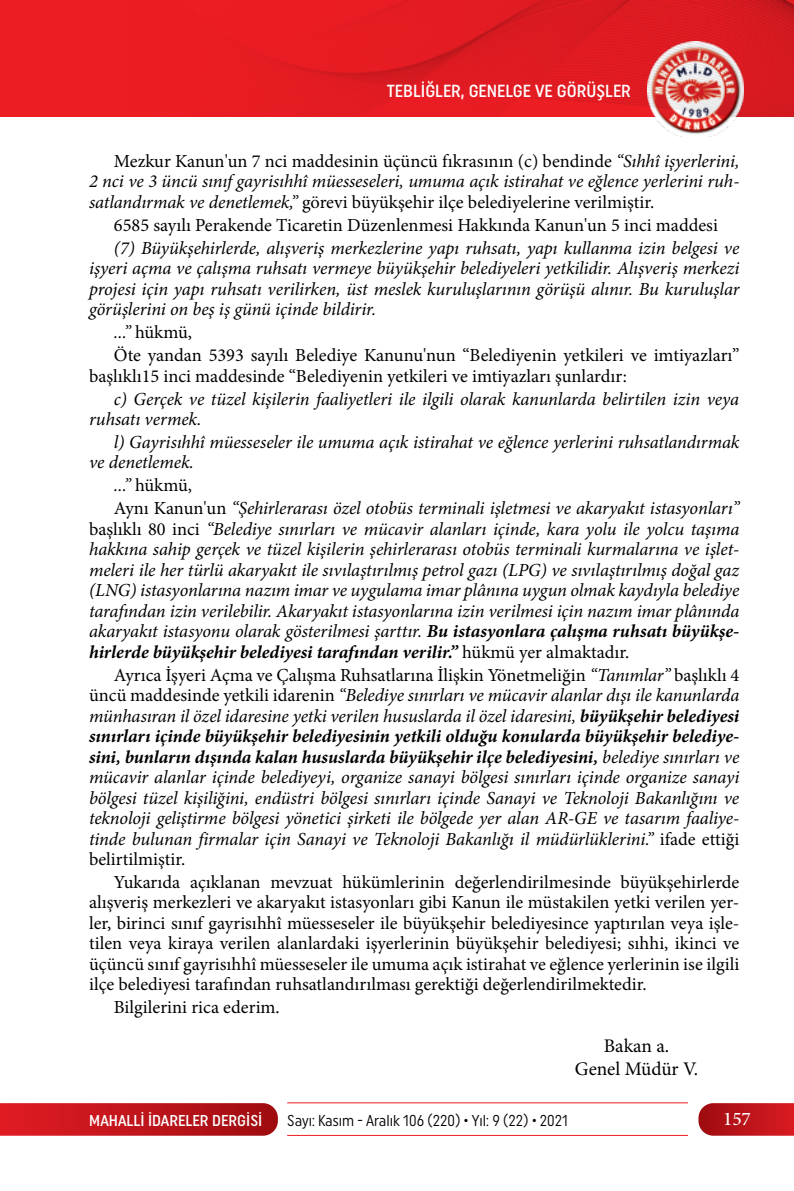
<style>
.page{position:relative;width:794px;height:1191px;background:#fff}
.page>*{position:absolute;margin:0;border:0;box-sizing:border-box;transform-origin:0 0}
.t1{font:19.25px/22.8px "Minion Pro";color:#000;text-align:center}
.t2{font:500 19.25px "Minion Pro";color:#fff}
.t3{font:italic 18.38px/20.5px "Minion Pro";letter-spacing:-.005em;color:#000;text-align:justify}
.t4{font:18.38px/20.5px "Minion Pro";color:#000}
.t5{font:500 17.5px "Uniform Condensed";color:#fff}
.t6{font:15.75px "Uniform Condensed";color:#000;scale:.95 1}
.t7{font:500 15.75px "Uniform Condensed";color:#fff}
.s1{font-style:normal}
.s2{font-style:italic}
.s3{font-weight:700}
</style>
<div class="page">
<svg style="left:0;top:1103px;width:278px;height:32px;background:#c0171d"></svg>
<svg style="left:698px;top:1103px;width:96px;height:32px;background:#be1c22"></svg>
<hr style="left:287px;top:1102px;width:401px;height:1px;background:#ed1d24">
<hr style="left:287px;top:1135px;width:401px;height:1px;background:#ed1d24">
<img style="left:654px;top:117px;width:83px;height:20px">
<img style="left:8px;top:0;width:786px;height:117px">
<p class="t5" style="left:387px;top:80px;width:245px">TEBLİĞLER, GENELGE VE GÖRÜŞLER</p>
<p class="t3" style="left:89px;top:151px;width:652px;text-indent:25px"><span class="s1">Mezkur Kanun'un 7 nci maddesinin üçüncü fıkrasının (c) bendinde</span> “Sıhhî işyerlerini, 2 nci ve 3 üncü sınıf gayrisıhhî müesseseleri, umuma açık istirahat ve eğlence yerlerini ruh&shy;satlandırmak ve denetlemek,” <span class="s1">görevi büyükşehir ilçe belediyelerine verilmiştir.</span></p>
<p class="t4" style="left:114px;top:215px;width:605px">6585 sayılı Perakende Ticaretin Düzenlenmesi Hakkında Kanun'un 5 inci maddesi</p>
<p class="t3" style="left:89px;top:238px;width:652px;text-indent:25px">(7) Büyükşehirlerde, alışveriş merkezlerine yapı ruhsatı, yapı kullanma izin belgesi ve işyeri açma ve çalışma ruhsatı vermeye büyükşehir belediyeleri yetkilidir. Alışveriş merkezi projesi için yapı ruhsatı verilirken, üst meslek kuruluşlarının görüşü alınır. Bu kuruluşlar görüşlerini on beş iş günü içinde bildirir.</p>
<p class="t4" style="left:114px;top:321px;width:627px;line-height:22.9px"><span class="s2">...”</span> hükmü,<br>Öte yandan 5393 sayılı Belediye Kanunu'nun “Belediyenin yetkileri ve imtiyazları”</p>
<p class="t4" style="left:89px;top:365px;width:539px">başlıklı15 inci maddesinde “Belediyenin yetkileri ve imtiyazları şunlardır:</p>
<p class="t3" style="left:89px;top:388px;width:652px;text-indent:25px">c) Gerçek ve tüzel kişilerin faaliyetleri ile ilgili olarak kanunlarda belirtilen izin veya ruhsatı vermek.</p>
<p class="t3" style="left:89px;top:432px;width:652px;text-indent:25px">l) Gayrisıhhî müesseseler ile umuma açık istirahat ve eğlence yerlerini ruhsatlandırmak ve denetlemek.</p>
<p class="t3" style="left:114px;top:474px;width:627px;line-height:22.9px">...” <span class="s1">hükmü,<br>Aynı Kanun'un</span> “Şehirlerarası özel otobüs terminali işletmesi ve akaryakıt istasyonları”</p>
<p class="t3" style="left:89px;top:519px;width:652px"><span class="s1">başlıklı 80 inci</span> “Belediye sınırları ve mücavir alanları içinde, kara yolu ile yolcu taşıma hakkına sahip gerçek ve tüzel kişilerin şehirlerarası otobüs terminali kurmalarına ve işlet&shy;meleri ile her türlü akaryakıt ile sıvılaştırılmış petrol gazı (LPG) ve sıvılaştırılmış doğal gaz (LNG) istasyonlarına nazım imar ve uygulama imar plânına uygun olmak kaydıyla belediye tarafından izin verilebilir. Akaryakıt istasyonlarına izin verilmesi için nazım imar plânında akaryakıt istasyonu olarak gösterilmesi şarttır. <span class="s3">Bu istasyonlara çalışma ruhsatı büyükşe&shy;hirlerde büyükşehir belediyesi tarafından verilir.”</span> <span class="s1">hükmü yer almaktadır.</span></p>
<p class="t3" style="left:89px;top:664px;width:652px;text-indent:25px"><span class="s1">Ayrıca İşyeri Açma ve Çalışma Ruhsatlarına İlişkin Yönetmeliğin</span> “Tanımlar” <span class="s1">başlıklı 4 üncü maddesinde yetkili idarenin</span> “Belediye sınırları ve mücavir alanlar dışı ile kanunlarda münhasıran il özel idaresine yetki verilen hususlarda il özel idaresini, <span class="s3">büyükşehir belediyesi sınırları içinde büyükşehir belediyesinin yetkili olduğu konularda büyükşehir belediye&shy;sini, bunların dışında kalan hususlarda büyükşehir ilçe belediyesini,</span> belediye sınırları ve mücavir alanlar içinde belediyeyi, organize sanayi bölgesi sınırları içinde organize sanayi bölgesi tüzel kişiliğini, endüstri bölgesi sınırları içinde Sanayi ve Teknoloji Bakanlığını ve teknoloji geliştirme bölgesi yönetici şirketi ile bölgede yer alan AR-GE ve tasarım faaliye&shy;tinde bulunan firmalar için Sanayi ve Teknoloji Bakanlığı il müdürlüklerini.” <span class="s1">ifade ettiği belirtilmiştir.</span></p>
<p class="t4" style="left:89px;top:872px;width:652px;text-align:justify;text-indent:25px">Yukarıda açıklanan mevzuat hükümlerinin değerlendirilmesinde büyükşehirlerde alışveriş merkezleri ve akaryakıt istasyonları gibi Kanun ile müstakilen yetki verilen yer&shy;ler, birinci sınıf gayrisıhhî müesseseler ile büyükşehir belediyesince yaptırılan veya işle&shy;tilen veya kiraya verilen alanlardaki işyerlerinin büyükşehir belediyesi; sıhhi, ikinci ve üçüncü sınıf gayrisıhhî müesseseler ile umuma açık istirahat ve eğlence yerlerinin ise ilgili ilçe belediyesi tarafından ruhsatlandırılması gerektiği değerlendirilmektedir.</p>
<p class="t4" style="left:114px;top:997px;width:167px">Bilgilerini rica ederim.</p>
<p class="t1" style="left:575px;top:1035px;width:125px">Bakan a.<br>Genel Müdür V.</p>
<p class="t7" style="left:89px;top:1111px;width:175px">MAHALLİ İDARELER DERGİSİ</p>
<p class="t6" style="left:287px;top:1111px;width:297px">Sayı: Kasım - Aralık 106 (220) • Yıl: 9 (22) • 2021</p>
<p class="t2" style="left:723px;top:1106px;width:29px">157</p>
</div>
